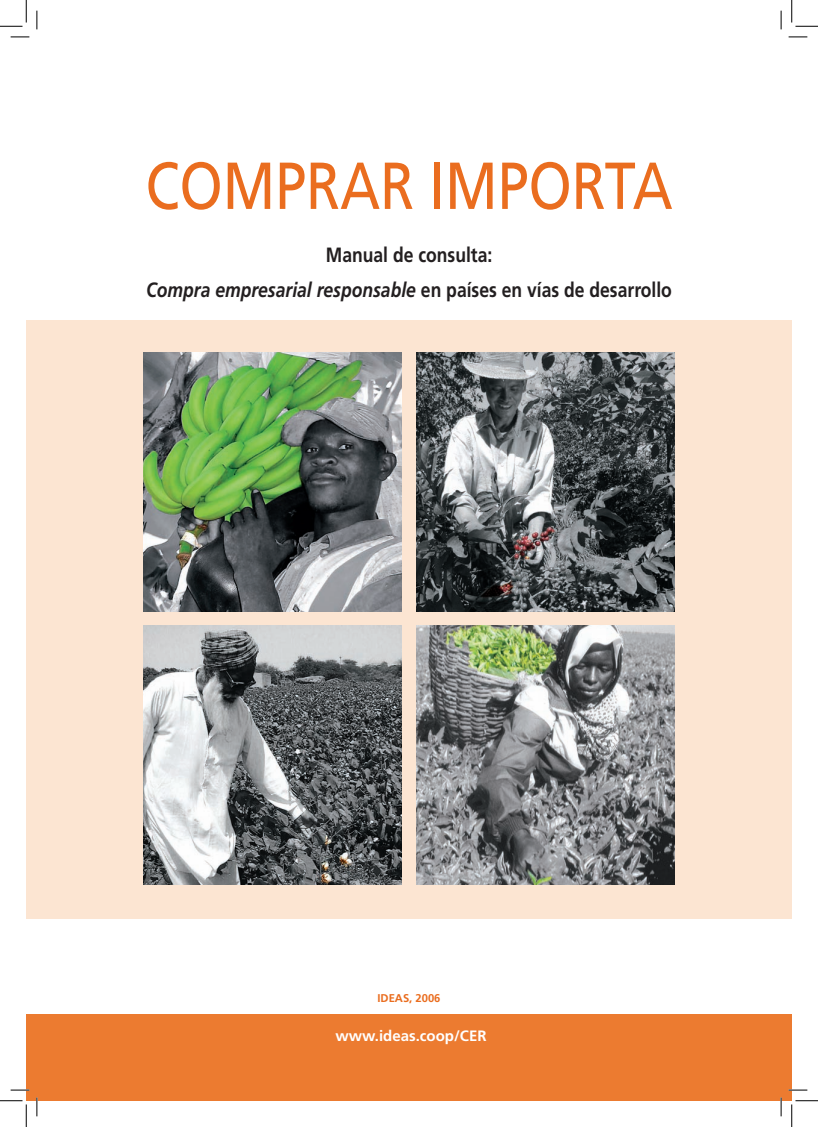
<style>
.page{position:relative;width:818px;height:1127px;background:#fff}
.page>*{position:absolute;margin:0;border:0;box-sizing:border-box;transform-origin:0 0}
.t1{font:66.25px "Frutiger";color:#ea6d1f;scale:.84 1}
.t2{font:700 20.62px/35.4px "Frutiger";color:#231f20;text-align:center;scale:.85 1}
.t3{font:700 15px "Frutiger";color:#fff}
.t4{font:700 11.25px "Frutiger";color:#ea6d1f}
.s1{font-style:italic}
</style>
<div class="page">
<div style="left:26px;top:320px;width:766px;height:598px;background:#fce5d2"></div>
<div style="left:26px;top:1013px;width:766px;height:87px;background:#ec7b30"></div>
<img style="left:143px;top:353px;width:259px;height:258px">
<img style="left:143px;top:625px;width:259px;height:258px">
<img style="left:416px;top:353px;width:259px;height:258px">
<img style="left:416px;top:625px;width:259px;height:258px">
<svg style="left:11px;top:36px;width:18px;height:2px"></svg>
<svg style="left:788px;top:36px;width:19px;height:2px"></svg>
<svg style="left:11px;top:1089px;width:18px;height:1px"></svg>
<svg style="left:788px;top:1089px;width:19px;height:1px"></svg>
<svg style="left:36px;top:11px;width:2px;height:18px"></svg>
<svg style="left:36px;top:1097px;width:2px;height:18px"></svg>
<svg style="left:780px;top:11px;width:2px;height:18px"></svg>
<svg style="left:780px;top:1097px;width:2px;height:18px"></svg>
<svg style="left:0;top:0;width:27px;height:27px"></svg>
<svg style="left:0;top:1100px;width:27px;height:26px"></svg>
<svg style="left:791px;top:0;width:27px;height:27px"></svg>
<svg style="left:791px;top:1100px;width:27px;height:26px"></svg>
<h1 class="t1" style="left:145px;top:147px;width:629px">COMPRAR IMPORTA</h1>
<p class="t2" style="left:146px;top:237px;width:620px">Manual de consulta:<br><span class="s1">Compra empresarial responsable</span> en países en vías de desarrollo</p>
<p class="t4" style="left:377px;top:991px;width:65px">IDEAS, 2006</p>
<p class="t3" style="left:336px;top:1026px;width:152px">www.ideas.coop/CER</p>
</div>
